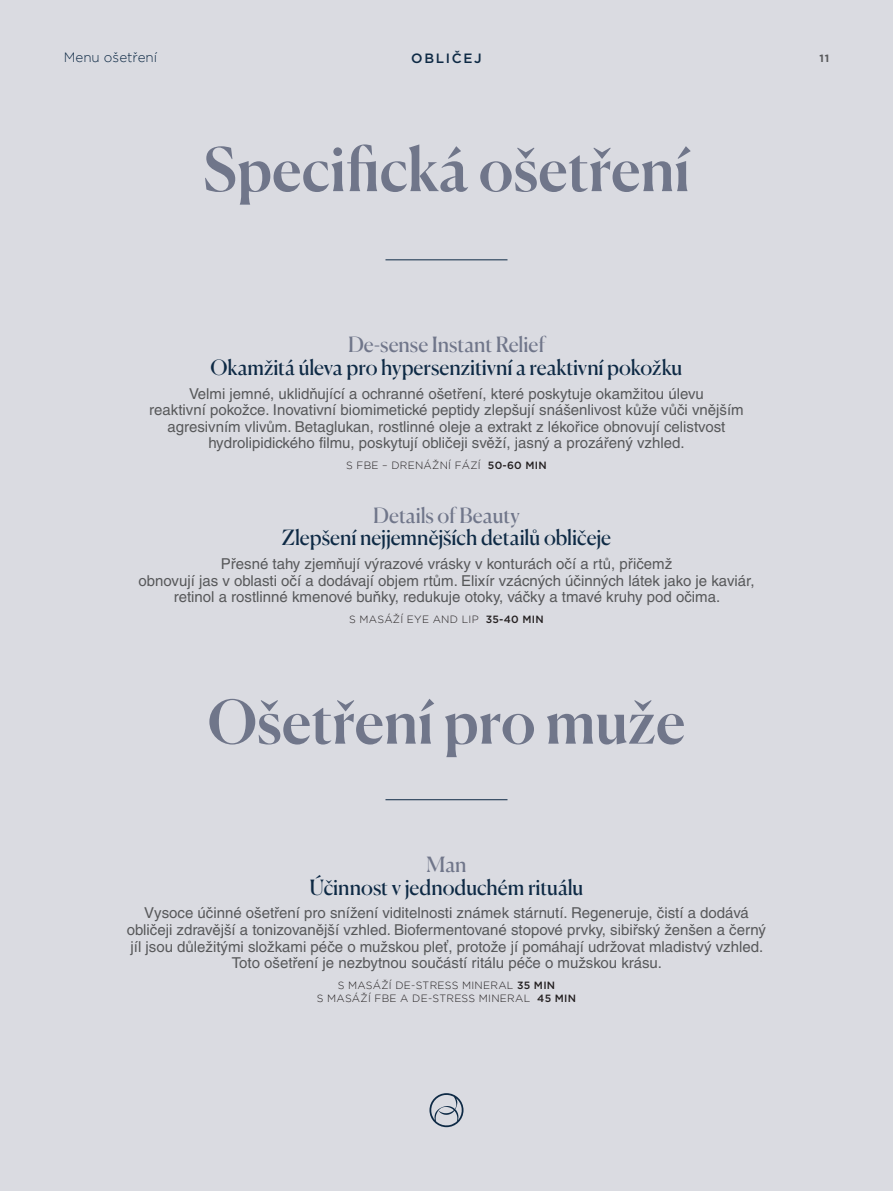
<style>
.page{position:relative;width:893px;height:1191px;background:#dadbe1}
.page>*{position:absolute;margin:0;border:0;box-sizing:border-box;transform-origin:0 0}
.t1{font:500 60px "Canela";color:#70768a}
.t2{font:21px "Canela";letter-spacing:-.005em;color:#0e2a45}
.t3{font:21px "Canela";color:#70768a}
.t4{font:15px/16.5px "Helvetica CE";color:#57585a;text-align:center}
.t5{font:300 13.5px "Gotham";color:#0e2a45}
.t6{font:500 13.5px "Gotham";color:#0e2a45}
.t7{font:300 10.5px/13.5px "Gotham";letter-spacing:.025em;color:#231f20;text-align:center}
.t8{font:700 10.5px "Gotham";color:#57585a}
.s1{font-weight:500}
</style>
<div class="page">
<svg style="left:429px;top:1093px;width:34px;height:34px"></svg>
<hr style="left:385px;top:259px;width:122px;height:1px;background:#0e2a45">
<hr style="left:385px;top:799px;width:122px;height:1px;background:#0e2a45">
<p class="t5" style="left:64px;top:50px;width:95px">Menu ošetrení</p>
<p class="t5" style="left:132px;top:50px;width:8px">ˇ</p>
<p class="t6" style="left:411px;top:50px;width:24px">OBLIČ</p>
<p class="t6" style="left:463px;top:50px;width:16px">EJ</p>
<h1 class="t1" style="left:203px;top:123px;width:488px">Specifická ošetření</h1>
<h2 class="t3" style="left:348px;top:328px;width:198px">De-sense Instant Relief</h2>
<h2 class="t2" style="left:211px;top:351px;width:473px">Okamžitá úleva pro hypersenzitivní a reaktivní pokožku</h2>
<p class="t4" style="left:149px;top:385px;width:596px">Velmi jemné, uklidňující a ochranné ošetření, které poskytuje okamžitou úlevu<br>reaktivní pokožce. Inovativní biomimetické peptidy zlepšují snášenlivost kůže vůči vnějším agresivním vlivům. Betaglukan, rostlinné oleje a extrakt z lékořice obnovují celistvost hydrolipidického filmu, poskytují obličeji svěží, jasný a prozářený vzhled.</p>
<p class="t7" style="left:346px;top:458px;width:202px">S FBE – DRENÁŽNÍ FÁZÍ <span class="s1">50-60 MIN</span></p>
<h2 class="t3" style="left:373px;top:499px;width:148px">Details of Beauty</h2>
<h2 class="t2" style="left:282px;top:521px;width:331px">Zlepšení nejjemnějších detailů obličeje</h2>
<p class="t4" style="left:138px;top:556px;width:618px">Přesné tahy zjemňují výrazové vrásky v konturách očí a rtů, přičemž<br>obnovují jas v oblasti očí a dodávají objem rtům. Elixír vzácných účinných látek jako je kaviár, retinol a rostlinné kmenové buňky, redukuje otoky, váčky a tmavé kruhy pod očima.</p>
<p class="t7" style="left:349px;top:613px;width:196px">S MASÁŽÍ EYE AND LIP <span class="s1">35-40 MI N</span></p>
<h1 class="t1" style="left:208px;top:675px;width:479px">Ošetření pro muže</h1>
<h2 class="t3" style="left:426px;top:848px;width:41px">Man</h2>
<h2 class="t2" style="left:309px;top:870px;width:276px">Účinnost v jednoduchém rituálu</h2>
<p class="t4" style="left:127px;top:905px;width:641px">Vysoce účinné ošetření pro snížení viditelnosti známek stárnutí. Regeneruje, čistí a dodává obličeji zdravější a tonizovanější vzhled. Biofermentované stopové prvky, sibiřský ženšen a černý jíl jsou důležitými složkami péče o mužskou pleť, protože jí pomáhají udržovat mladistvý vzhled.<br>Toto ošetření je nezbytnou součástí ritálu péče o mužskou krásu.</p>
<p class="t7" style="left:317px;top:978px;width:261px">S MASÁŽÍ DE-STRESS MINERAL <span class="s1">35 M IN<br></span>S MASÁŽÍ FBE A DE-STRESS MINERAL <span class="s1">45 MI N</span></p>
<p class="t8" style="left:819px;top:51px;width:11px">11</p>
</div>
